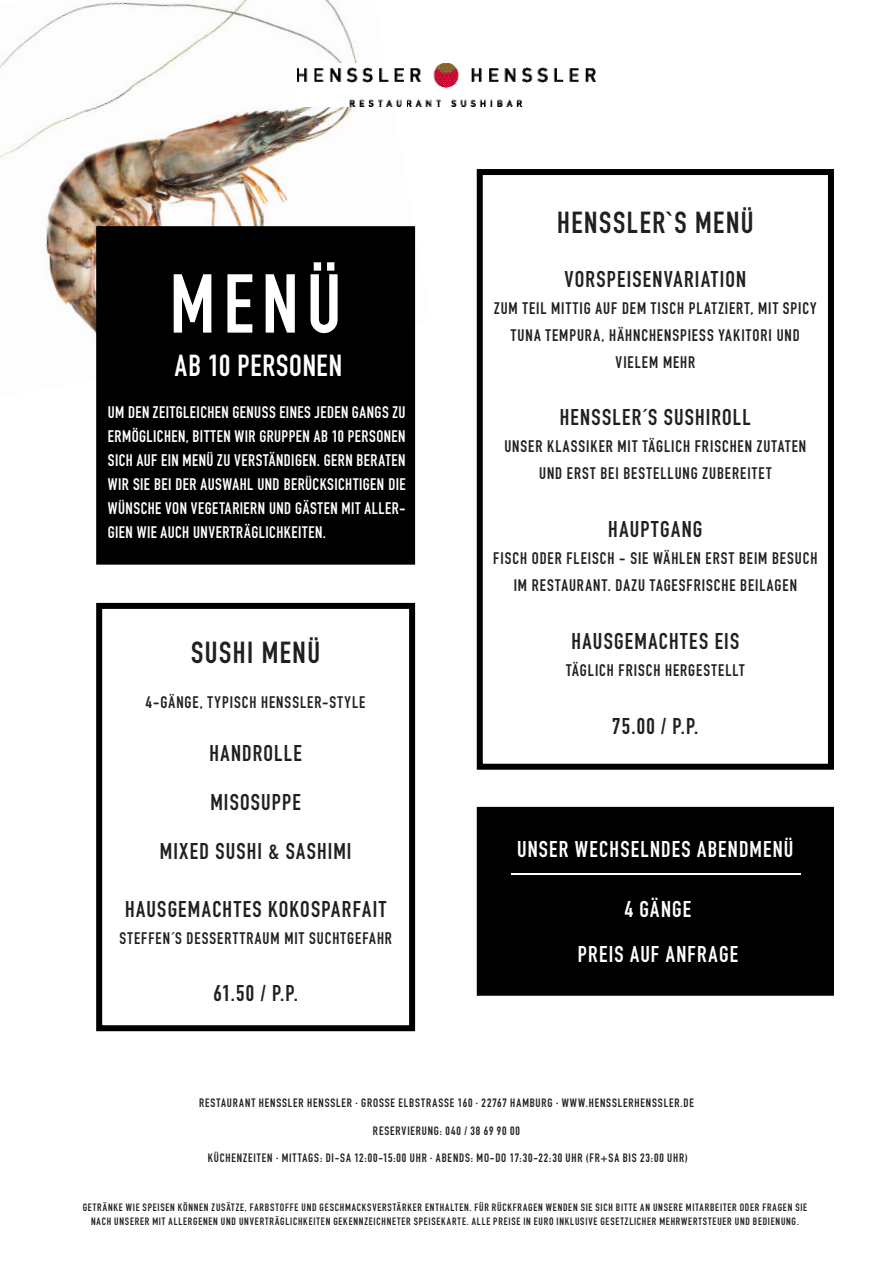
<style>
.page{position:relative;width:893px;height:1263px;background:#fff}
.page>*{position:absolute;margin:0;border:0;box-sizing:border-box;transform-origin:0 0}
.t1{font:700 81.9px "DIN Condensed";color:#fff}
.t2{font:700 30px "DIN Condensed";letter-spacing:.05em;color:#231f20}
.t3{font:700 30px "DIN Condensed";letter-spacing:.03em;color:#fff}
.t4{font:700 22.5px "DIN Condensed";letter-spacing:.055em;color:#231f20}
.t5{font:700 22.5px "DIN Condensed";letter-spacing:.055em;color:#fff}
.t6{font:700 16.5px/27px "DIN Condensed";letter-spacing:.06em;color:#231f20;text-align:center}
.t7{font:700 16.5px/24px "DIN Condensed";letter-spacing:.035em;color:#fff;text-align:justify}
.t8{font:700 12px "DIN Condensed";letter-spacing:.075em;color:#231f20}
.t9{font:700 10.5px/14.2px "DIN Condensed";letter-spacing:.08em;color:#231f20;text-align:center}
</style>
<div class="page">
<div style="left:477px;top:807px;width:357px;height:189px;background:#000"></div>
<hr style="left:511px;top:874px;width:289px;height:1px;background:#fff">
<img style="left:0;top:0;width:416px;height:398px">
<div style="left:96px;top:226px;width:319px;height:339px;background:#000"></div>
<div style="left:477px;top:169px;width:357px;height:601px;border:6px solid #000"></div>
<div style="left:96px;top:603px;width:319px;height:428px;border:6px solid #000"></div>
<img style="left:298px;top:64px;width:297px;height:43px">
<p class="t1" style="left:170px;top:249px;width:173px">MENÜ</p>
<p class="t3" style="left:175px;top:345px;width:169px">AB 10 PERSONEN</p>
<p class="t7" style="left:108px;top:400px;width:299px">UM DEN ZEITGLEICHEN GENUSS EINES JEDEN GANGS ZU ERMÖGLICHEN, BITTEN WIR GRUPPEN AB 10 PERSONEN SICH AUF EIN MENÜ ZU VERSTÄNDIGEN. GERN BERATEN WIR SIE BEI DER AUSWAHL UND BERÜCKSICHTIGEN DIE WÜNSCHE VON VEGETARIERN UND GÄSTEN MIT ALLER-GIEN WIE AUCH UNVERTRÄGLICHKEITEN.</p>
<p class="t2" style="left:191px;top:633px;width:130px">SUSHI MENÜ</p>
<p class="t6" style="left:146px;top:688px;width:221px">4-GÄNGE, TYPISCH HENSSLER-STYLE</p>
<p class="t4" style="left:209px;top:738px;width:94px">HANDROLLE</p>
<p class="t4" style="left:210px;top:787px;width:92px">MISOSUPPE</p>
<p class="t4" style="left:160px;top:836px;width:193px">MIXED SUSHI &amp; SASHIMI</p>
<p class="t4" style="left:125px;top:893px;width:263px">HAUSGEMACHTES KOKOSPARFAIT</p>
<p class="t6" style="left:119px;top:924px;width:274px">STEFFEN´S DESSERTTRAUM MIT SUCHTGEFAHR</p>
<p class="t4" style="left:213px;top:978px;width:86px">61.50 / P.P.</p>
<p class="t2" style="left:557px;top:202px;width:198px">HENSSLER`S MENÜ</p>
<p class="t4" style="left:564px;top:264px;width:183px">VORSPEISENVARIATION</p>
<p class="t6" style="left:494px;top:294px;width:324px">ZUM TEIL MITTIG AUF DEM TISCH PLATZIERT, MIT SPICY<br>TUNA TEMPURA, HÄHNCHENSPIESS YAKITORI UND<br>VIELEM MEHR</p>
<p class="t4" style="left:560px;top:402px;width:192px">HENSSLER´S SUSHIROLL</p>
<p class="t6" style="left:504px;top:433px;width:303px">UNSER KLASSIKER MIT TÄGLICH FRISCHEN ZUTATEN<br>UND ERST BEI BESTELLUNG ZUBEREITET</p>
<p class="t4" style="left:608px;top:514px;width:96px">HAUPTGANG</p>
<p class="t6" style="left:493px;top:545px;width:326px">FISCH ODER FLEISCH - SIE WÄHLEN ERST BEIM BESUCH<br>IM RESTAURANT. DAZU TAGESFRISCHE BEILAGEN</p>
<p class="t4" style="left:572px;top:626px;width:169px">HAUSGEMACHTES EIS</p>
<p class="t6" style="left:566px;top:656px;width:180px">TÄGLICH FRISCH HERGESTELLT</p>
<p class="t4" style="left:612px;top:711px;width:88px">75.00 / P.P.</p>
<p class="t5" style="left:517px;top:834px;width:278px">UNSER WECHSELNDES ABENDMENÜ</p>
<p class="t5" style="left:625px;top:894px;width:68px">4 GÄNGE</p>
<p class="t5" style="left:578px;top:939px;width:162px">PREIS AUF ANFRAGE</p>
<p class="t8" style="left:199px;top:1095px;width:496px">RESTAURANT HENSSLER HENSSLER · GROSSE ELBSTRASSE 160 · 22767 HAMBURG · WWW.HENSSLERHENSSLER.DE</p>
<p class="t8" style="left:373px;top:1122px;width:149px">RESERVIERUNG: 040 / 38 69 90 00</p>
<p class="t8" style="left:208px;top:1149px;width:481px">KÜCHENZEITEN · MITTAGS: DI-SA 12:00-15:00 UHR · ABENDS: MO-DO 17:30-22:30 UHR (FR+SA BIS 23:00 UHR)</p>
<p class="t9" style="left:83px;top:1200px;width:726px">GETRÄNKE WIE SPEISEN KÖNNEN ZUSÄTZE, FARBSTOFFE UND GESCHMACKSVERSTÄRKER ENTHALTEN. FÜR RÜCKFRAGEN WENDEN SIE SICH BITTE AN UNSERE MITARBEITER ODER FRAGEN SIE<br>NACH UNSERER MIT ALLERGENEN UND UNVERTRÄGLICHKEITEN GEKENNZEICHNETER SPEISEKARTE. ALLE PREISE IN EURO INKLUSIVE GESETZLICHER MEHRWERTSTEUER UND BEDIENUNG.</p>
</div>
